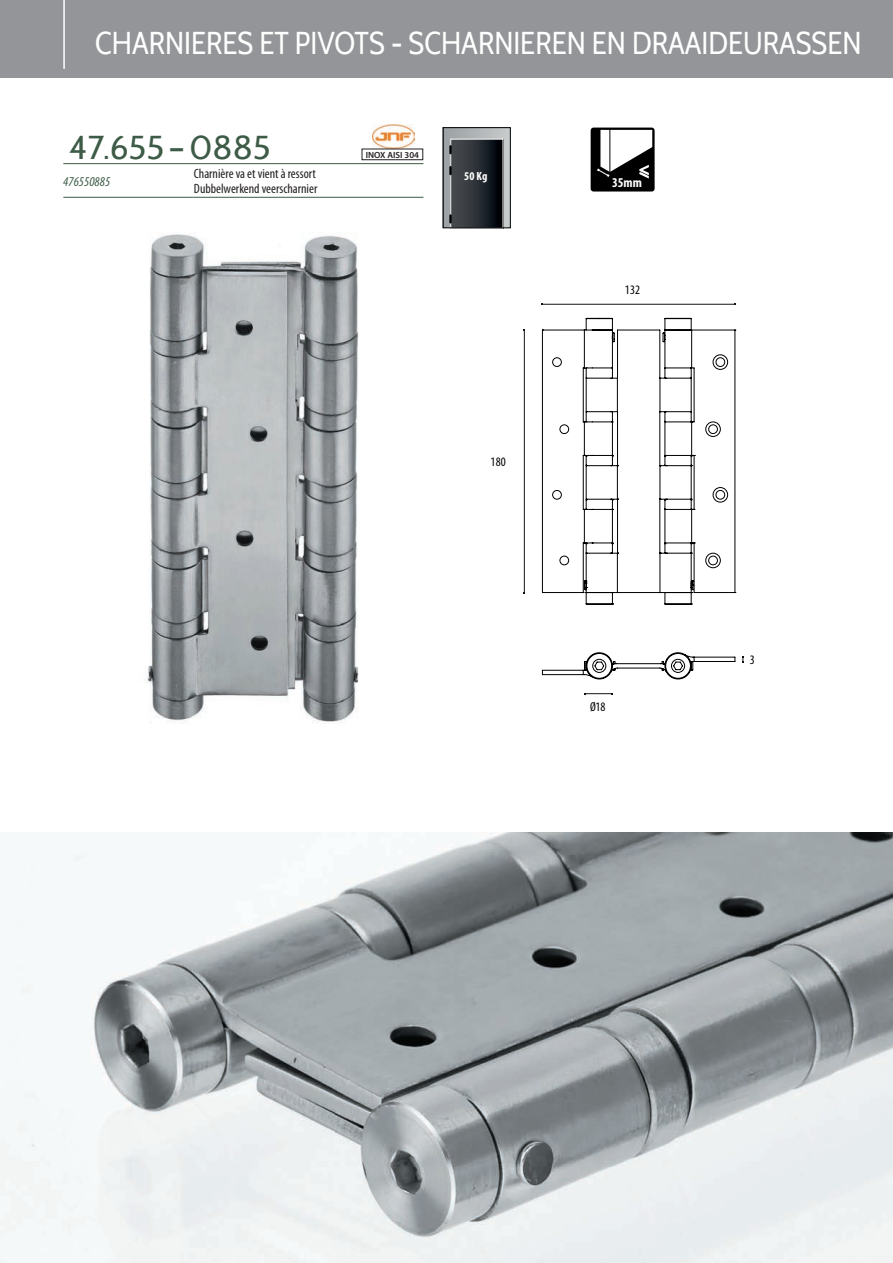
<style>
.page{position:relative;width:893px;height:1263px;background:#fff}
.page>*{position:absolute;margin:0;border:0;box-sizing:border-box;transform-origin:0 0}
.t1{font:33px "Cabin";color:#3d5b46}
.t2{font:31.5px "Cabin";color:#fff;scale:.86 1}
.t3{font:condensed 13.5px/15px "Myriad Pro";color:#231f20}
.t4{font:italic condensed 13.5px "Myriad Pro";color:#3d5b46}
.t5{font:700 condensed 13.5px "Myriad Pro";color:#fff}
.t6{font:condensed 12.9px "Myriad Pro";letter-spacing:.02em;color:#000001}
.t7{font:700 condensed 11.85px "Myriad Pro";color:#fff}
.t8{font:600 9px "Myriad Pro";color:#231f20}
</style>
<div class="page">
<div style="left:0;top:0;width:893px;height:77px;background:#939598"></div>
<hr style="left:63px;top:0;width:2px;height:68px;background:#fff">
<hr style="left:63px;top:163px;width:131px;height:1px;background:#3d5b46">
<hr style="left:194px;top:163px;width:229px;height:1px;background:#3d5b46">
<hr style="left:63px;top:197px;width:131px;height:1px;background:#3d5b46">
<hr style="left:194px;top:197px;width:229px;height:1px;background:#3d5b46">
<img style="left:372px;top:124px;width:43px;height:25px">
<div style="left:362px;top:149px;width:61px;height:11px;border:1px solid #231f20"></div>
<img style="left:145px;top:234px;width:214px;height:488px">
<svg style="left:445px;top:130px;width:63px;height:96px"></svg>
<div style="left:451px;top:139px;width:52px;height:89px;background:linear-gradient(to right,#505457,#00040d)"></div>
<div style="left:450px;top:139px;width:53px;height:89px;border:1px solid #fff"></div>
<svg style="left:449px;top:145px;width:3px;height:9px"></svg>
<svg style="left:449px;top:166px;width:3px;height:9px"></svg>
<svg style="left:449px;top:214px;width:3px;height:9px"></svg>
<div style="left:443px;top:128px;width:67px;height:100px;border:1px solid #000001"></div>
<hr style="left:524px;top:330px;width:1px;height:262px;background:#111416">
<hr style="left:542px;top:304px;width:193px;height:1px;background:#111416">
<svg style="left:584px;top:693px;width:29px;height:2px"></svg>
<svg style="left:742px;top:656px;width:2px;height:6px"></svg>
<svg style="left:542px;top:317px;width:194px;height:363px"></svg>
<svg style="left:591px;top:128px;width:64px;height:63px"></svg>
<img style="left:0;top:833px;width:893px;height:430px">
<h2 class="t2" style="left:95px;top:23px;width:892px">CHARNIERES ET PIVOTS - SCHARNIEREN EN DRAAIDEURASSEN</h2>
<h1 class="t1" style="left:69px;top:128px;width:203px">47.655 – 0885</h1>
<p class="t4" style="left:63px;top:174px;width:48px">476550885</p>
<p class="t3" style="left:194px;top:166px;width:125px">Charnière va et vient à ressort<br>Dubbelwerkend veerscharnier</p>
<p class="t8" style="left:366px;top:150px;width:55px">INOX AISI 304</p>
<p class="t7" style="left:464px;top:169px;width:25px">50 Kg</p>
<p class="t6" style="left:490px;top:454px;width:17px">180</p>
<p class="t5" style="left:612px;top:175px;width:31px">35mm</p>
<p class="t6" style="left:625px;top:282px;width:17px">132</p>
<p class="t6" style="left:590px;top:700px;width:17px">Ø 18</p>
<p class="t6" style="left:750px;top:652px;width:6px">3</p>
</div>
